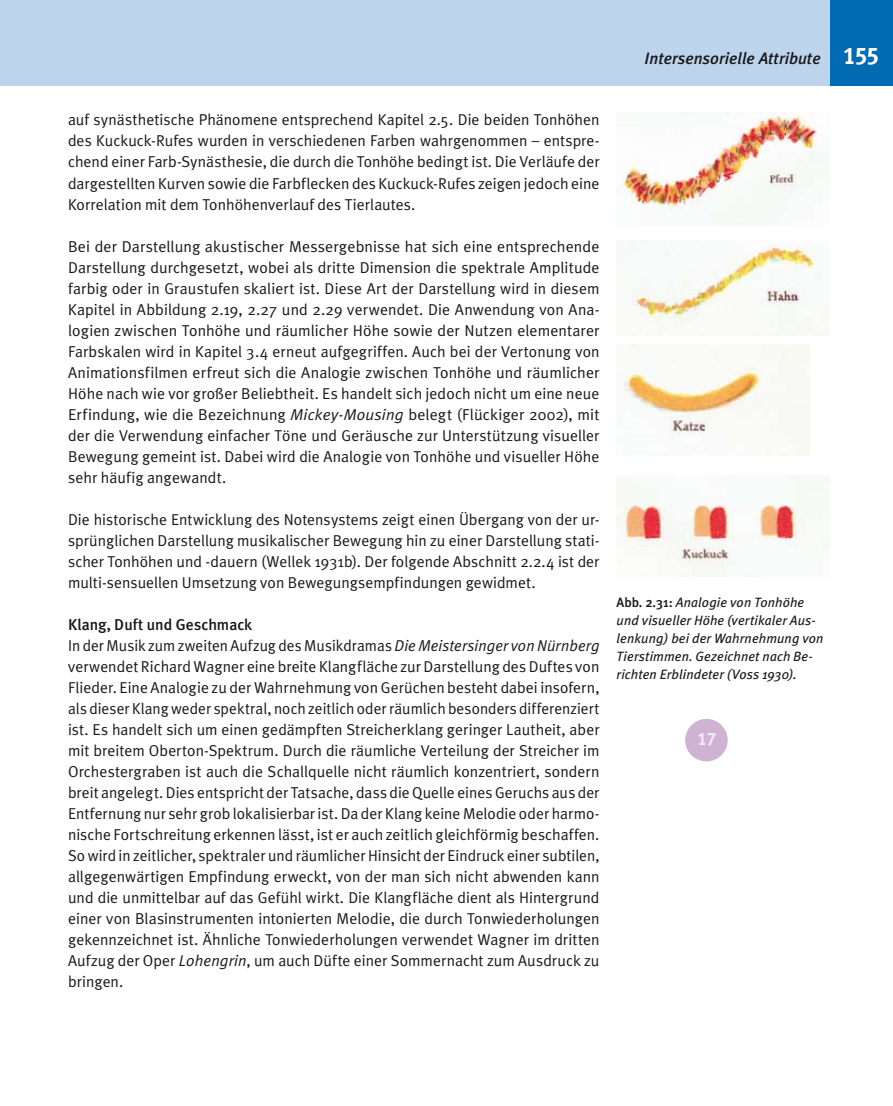
<style>
.page{position:relative;width:893px;height:1106px;background:#fff}
.page>*{position:absolute;margin:0;border:0;box-sizing:border-box;transform-origin:0 0}
.t1{font:18px "Meta Plus Bold Caps";color:#f3ecf5}
.t2{font:italic 500 16.5px "Meta Plus";color:#1a171b}
.t3{font:15.75px/21px "Meta Plus Normal";letter-spacing:.005em;color:#1a171b;text-align:justify}
.t4{font:500 15.75px "Meta Plus";color:#1a171b}
.t5{font:italic 13.5px/18px "Meta Plus";letter-spacing:.01em;color:#1a171b}
.s1{font-family:"Meta Plus Bold Caps";font-weight:400;font-style:normal;font-size:24px;color:#fff}
.s2{font-style:italic}
.s3{font-weight:500;font-style:normal}
</style>
<div class="page">
<div style="left:829px;top:0;width:64px;height:85px;background:#006ab2"></div>
<div style="left:0;top:0;width:829px;height:85px;background:#bcd5ed"></div>
<img style="left:622px;top:113px;width:207px;height:113px">
<img style="left:617px;top:240px;width:212px;height:95px">
<img style="left:617px;top:344px;width:192px;height:111px">
<img style="left:617px;top:475px;width:212px;height:102px">
<div style="left:685px;top:719px;width:43px;height:42px;background:#d0b3d3;border-radius:50%"></div>
<p class="t2" style="left:644px;top:49px;width:236px">Intersensorielle Attribute <span class="s1">155</span></p>
<p class="t3" style="left:68px;top:109px;width:533px">auf synästhetische Phänomene entsprechend Kapitel 2.5. Die beiden Tonhöhen des Kuckuck-Rufes wurden in verschiedenen Farben wahrgenommen – entspre&shy;chend einer Farb-Synästhesie, die durch die Tonhöhe bedingt ist. Die Verläufe der dargestellten Kurven sowie die Farbflecken des Kuckuck-Rufes zeigen jedoch eine Korrelation mit dem Tonhöhenverlauf des Tierlautes.</p>
<p class="t3" style="left:68px;top:235px;width:533px">Bei der Darstellung akustischer Messergebnisse hat sich eine entsprechende Darstellung durchgesetzt, wobei als dritte Dimension die spektrale Amplitude farbig oder in Graustufen skaliert ist. Diese Art der Darstellung wird in diesem Kapitel in Abbildung 2.19, 2.27 und 2.29 verwendet. Die Anwendung von Ana&shy;logien zwischen Tonhöhe und räumlicher Höhe sowie der Nutzen elementarer Farbskalen wird in Kapitel 3.4 erneut aufgegriffen. Auch bei der Vertonung von Animationsfilmen erfreut sich die Analogie zwischen Tonhöhe und räumlicher Höhe nach wie vor großer Beliebtheit. Es handelt sich jedoch nicht um eine neue Erfindung, wie die Bezeichnung <span class="s2">Mickey-Mousing</span> belegt (Flückiger 2002), mit der die Verwendung einfacher Töne und Geräusche zur Unterstützung visueller Bewegung gemeint ist. Dabei wird die Analogie von Tonhöhe und visueller Höhe sehr häufig angewandt.</p>
<p class="t3" style="left:68px;top:508px;width:533px">Die historische Entwicklung des Notensystems zeigt einen Übergang von der ur&shy;sprünglichen Darstellung musikalischer Bewegung hin zu einer Darstellung stati&shy;scher Tonhöhen und -dauern (Wellek 1931b). Der folgende Abschnitt 2.2.4 ist der multi-sensuellen Umsetzung von Bewegungsempfindungen gewidmet.</p>
<p class="t4" style="left:68px;top:615px;width:186px">Klang, Duft und Geschmack</p>
<p class="t3" style="left:68px;top:634px;width:533px">In der Musik zum zweiten Aufzug des Musikdramas <span class="s2">Die Meistersinger von Nürnberg </span>verwendet Richard Wagner eine breite Klangfläche zur Darstellung des Duftes von Flieder. Eine Analogie zu der Wahrnehmung von Gerüchen besteht dabei insofern, als dieser Klang weder spektral, noch zeitlich oder räumlich besonders differenziert ist. Es handelt sich um einen gedämpften Streicherklang geringer Lautheit, aber mit breitem Oberton-Spektrum. Durch die räumliche Verteilung der Streicher im Orchestergraben ist auch die Schallquelle nicht räumlich konzentriert, sondern breit angelegt. Dies entspricht der Tatsache, dass die Quelle eines Geruchs aus der Entfernung nur sehr grob lokalisierbar ist. Da der Klang keine Melodie oder harmo&shy;nische Fortschreitung erkennen lässt, ist er auch zeitlich gleichförmig beschaffen.<br>So wird in zeitlicher, spektraler und räumlicher Hinsicht der Eindruck einer subtilen, allgegenwärtigen Empfindung erweckt, von der man sich nicht abwenden kann und die unmittelbar auf das Gefühl wirkt. Die Klangfläche dient als Hintergrund einer von Blasinstrumenten intonierten Melodie, die durch Tonwiederholungen gekennzeichnet ist. Ähnliche Tonwiederholungen verwendet Wagner im dritten Aufzug der Oper <span class="s2">Lohengrin</span>, um auch Düfte einer Sommernacht zum Ausdruck zu bringen.</p>
<p class="t5" style="left:617px;top:593px;width:208px"><span class="s3">Abb. 2.31:</span> Analogie von Tonhöhe und visueller Höhe (vertikaler Aus&shy;lenkung) bei der Wahrnehmung von Tierstimmen. Gezeichnet nach Be&shy;richten Erblindeter (Voss 1930).</p>
<p class="t1" style="left:697px;top:728px;width:21px">17</p>
</div>
